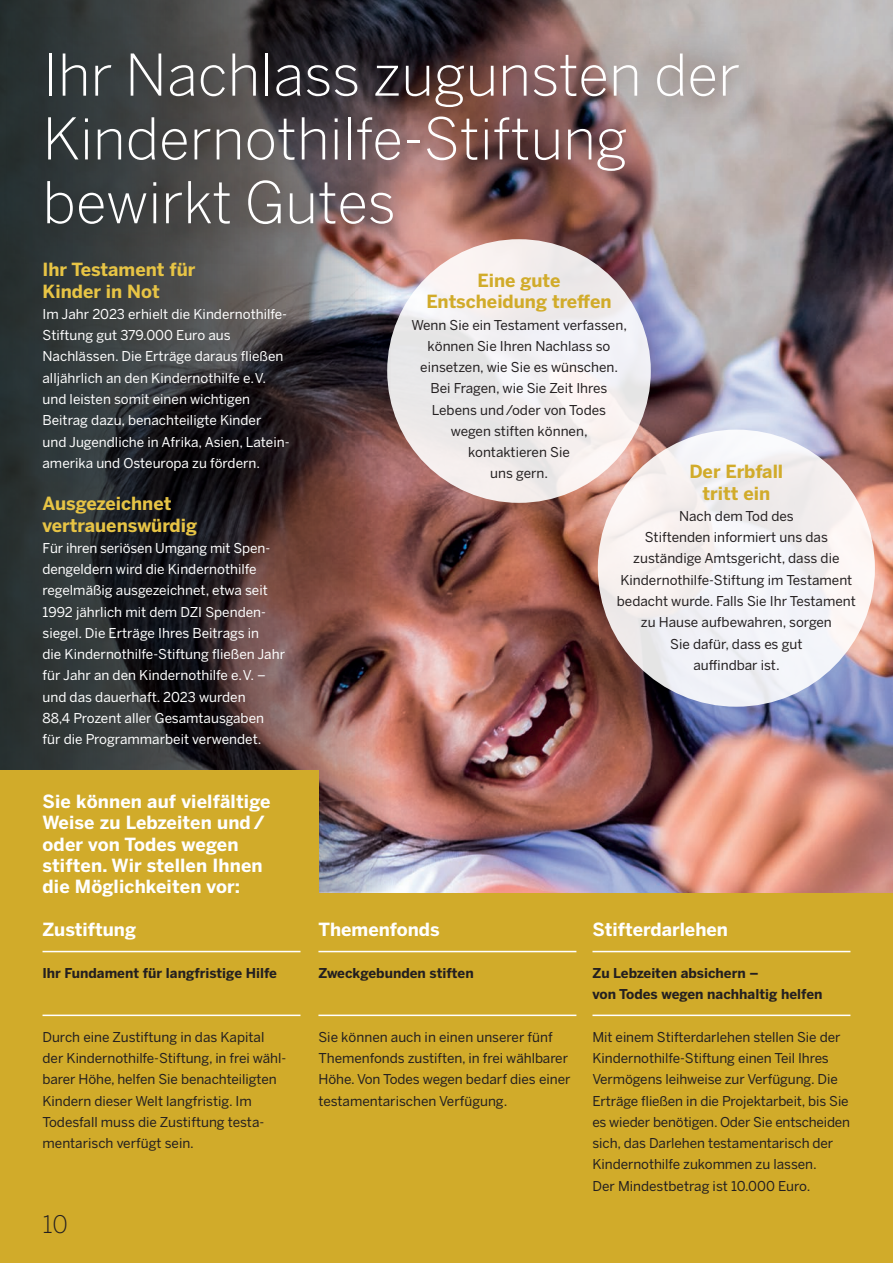
<style>
.page{position:relative;width:893px;height:1263px;background:#fff}
.page>*{position:absolute;margin:0;border:0;box-sizing:border-box;transform-origin:0 0}
.t1{font:300 57px/63.8px "Benton Sans";color:#fff}
.t2{font:300 24px "Benton Sans";color:#231f20}
.t3{font:700 18px/21.3px "Benton Sans";letter-spacing:.01em;color:#fff}
.t4{font:700 18px/21.3px "Benton Sans";color:#e7c445}
.t5{font:700 18px/21.3px "Benton Sans";color:#d1ab2a;text-align:center}
.t6{font:13.5px/21.3px "Benton Sans";letter-spacing:-.005em;color:#231f20}
.t7{font:13.5px/21.3px "Benton Sans";color:#fff}
.t8{font:700 13.5px/21.3px "Benton Sans";color:#231f20}
</style>
<div class="page">
<img style="left:392px;top:0;width:501px;height:893px">
<div style="left:0;top:893px;width:893px;height:370px;background:#d1ab2a"></div>
<div style="left:598px;top:430px;width:277px;height:277px;background:#f3f2f5;border-radius:50%"></div>
<div style="left:387px;top:239px;width:264px;height:264px;background:#f1eded;border-radius:50%"></div>
<hr style="left:592px;top:951px;width:258px;height:1px;background:#fff">
<hr style="left:592px;top:1014px;width:258px;height:2px;background:#fff">
<svg style="left:0;top:0;width:392px;height:893px;background:#453b3c"></svg>
<svg style="left:4px;top:15px;width:769px;height:251px;background:#6d5f5e"></svg>
<div style="left:0;top:771px;width:318px;height:360px;background:#d1ab2a"></div>
<hr style="left:318px;top:951px;width:258px;height:1px;background:#fff">
<hr style="left:318px;top:1014px;width:258px;height:2px;background:#fff">
<hr style="left:43px;top:951px;width:257px;height:1px;background:#fff">
<hr style="left:43px;top:1014px;width:257px;height:2px;background:#fff">
<h1 class="t1" style="left:43px;top:42px;width:699px">Ihr Nachlass zugunsten der<br>Kindernothilfe-Stiftung bewirkt Gutes</h1>
<h3 class="t4" style="left:43px;top:259px;width:154px">Ihr Testament für<br>Kinder in Not</h3>
<p class="t7" style="left:43px;top:303px;width:249px">Im Jahr 2023 erhielt die Kindernothilfe-Stiftung gut 379.000 Euro aus Nachlässen. Die Erträge daraus fließen alljährlich an den Kindernothilfe e.V. und leisten somit einen wichtigen Beitrag dazu, benachteiligte Kinder<br>und Jugendliche in Afrika, Asien, Latein&shy;amerika und Osteuropa zu fördern.</p>
<h3 class="t4" style="left:43px;top:493px;width:156px">Ausgezeichnet vertrauenswürdig</h3>
<p class="t7" style="left:43px;top:537px;width:244px">Für ihren seriösen Umgang mit Spen&shy;dengeldern wird die Kindernothilfe regelmäßig ausgezeichnet, etwa seit 1992 jährlich mit dem DZI Spenden&shy;siegel. Die Erträge Ihres Beitrags in<br>die Kindernothilfe-Stiftung fließen Jahr für Jahr an den Kindernothilfe e.V. – und das dauerhaft. 2023 wurden<br>88,4 Prozent aller Gesamtausgaben für die Programmarbeit verwendet.</p>
<h3 class="t5" style="left:426px;top:270px;width:187px">Eine gute<br>Entscheidung treffen</h3>
<p class="t6" style="left:411px;top:314px;width:217px;text-align:center">Wenn Sie ein Testament verfassen, können Sie Ihren Nachlass so einsetzen, wie Sie es wünschen.<br>Bei Fragen, wie Sie Zeit Ihres<br>Lebens und/oder von Todes wegen stiften können, kontaktieren Sie<br>uns gern.</p>
<h3 class="t5" style="left:689px;top:461px;width:95px">Der Erbfall tritt ein</h3>
<p class="t6" style="left:617px;top:505px;width:241px;text-align:center">Nach dem Tod des<br>Stiftenden informiert uns das zuständige Amtsgericht, dass die<br>Kindernothilfe-Stiftung im Testament bedacht wurde. Falls Sie Ihr Testament zu Hause aufbewahren, sorgen<br>Sie dafür, dass es gut<br>auffindbar ist.</p>
<h3 class="t3" style="left:43px;top:790px;width:230px">Sie können auf vielfältige<br>Weise zu Lebzeiten und/ oder von Todes wegen stiften. Wir stellen Ihnen die Möglichkeiten vor:</h3>
<h3 class="t3" style="left:43px;top:918px;width:95px">Zustiftung</h3>
<p class="t8" style="left:43px;top:962px;width:236px">Ihr Fundament für langfristige Hilfe</p>
<p class="t6" style="left:43px;top:1026px;width:245px">Durch eine Zustiftung in das Kapital der Kindernothilfe-Stiftung, in frei wähl&shy;barer Höhe, helfen Sie benachteiligten Kindern dieser Welt langfristig. Im Todesfall muss die Zustiftung testa&shy;mentarisch verfügt sein.</p>
<h2 class="t2" style="left:43px;top:1210px;width:27px">10</h2>
<h3 class="t3" style="left:318px;top:918px;width:123px">Themenfonds</h3>
<p class="t8" style="left:318px;top:962px;width:157px">Zweckgebunden stiften</p>
<p class="t6" style="left:318px;top:1026px;width:254px">Sie können auch in einen unserer fünf Themenfonds zustiften, in frei wählbarer Höhe. Von Todes wegen bedarf dies einer testamentarischen Verfügung.</p>
<h3 class="t3" style="left:592px;top:918px;width:137px">Stifterdarlehen</h3>
<p class="t8" style="left:592px;top:962px;width:231px">Zu Lebzeiten absichern –<br>von Todes wegen nachhaltig helfen</p>
<p class="t6" style="left:592px;top:1026px;width:259px">Mit einem Stifterdarlehen stellen Sie der Kindernothilfe-Stiftung einen Teil Ihres Vermögens leihweise zur Verfügung. Die Erträge fließen in die Projektarbeit, bis Sie es wieder benötigen. Oder Sie entscheiden sich, das Darlehen testamentarisch der Kindernothilfe zukommen zu lassen.<br>Der Mindestbetrag ist 10.000 Euro.</p>
</div>
